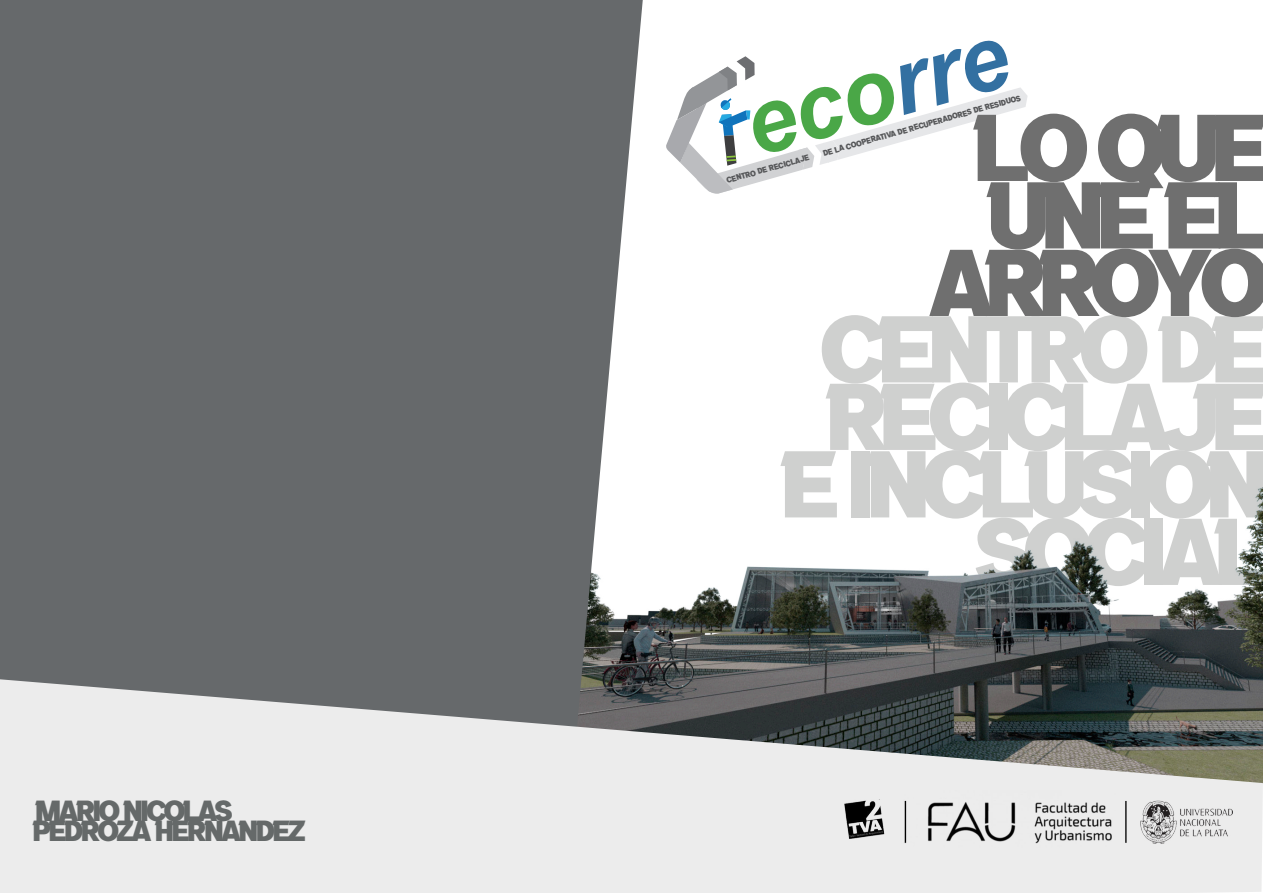
<style>
.page{position:relative;width:1263px;height:893px;background:#fff}
.page>*{position:absolute;margin:0;border:0;box-sizing:border-box;transform-origin:0 0}
.t1{font:italic 700 92.7px "Arial";color:#4aa747;scale:.95 1}
.t2{font:90px/67.5px "a Black Lives";letter-spacing:-.09em;color:#cfd0cf;text-align:right}
.t3{font:90px/67.5px "a Black Lives";letter-spacing:-.09em;color:#6f6f6f;text-align:right}
.t4{font:27.75px/20.2px "a Black Lives";letter-spacing:-.08em;color:#656969}
.t5{font:7.8px "a Black Lives";color:#57585a;scale:.95 1}
.s1{color:#3370a1}
</style>
<div class="page">
<svg style="left:666px;top:56px;width:362px;height:138px"></svg>
<img style="left:643px;top:487px;width:620px;height:192px">
<div style="left:0;top:0;width:643px;height:679px;background:#66696b"></div>
<svg style="left:0;top:679px;width:1263px;height:214px;background:#c2c3c3"></svg>
<img style="left:841px;top:790px;width:395px;height:58px">
<h3 class="t4" style="left:33px;top:801px;width:275px">MARIO NICOLAS<br>PEDROZA HERNANDEZ</h3>
<h1 class="t1" style="left:731px;top:74px;width:285px;rotate:-16deg">eco<span class="s1">rre</span></h1>
<p class="t5" style="left:725px;top:176px;width:92px;rotate:-16deg">CENTRO DE RECICLAJE</p>
<p class="t5" style="left:822px;top:149px;width:217px;rotate:-16deg">DE LA COOPERATIVA DE RECUPERADORES DE RESIDUOS</p>
<h2 class="t3" style="left:930px;top:116px;width:341px">LO QUE<br>UNE EL<br>ARROYO</h2>
<h2 class="t2" style="left:780px;top:318px;width:490px">CENTRO DE<br>RECICLAJE<br>E INCLUSION<br>SOCIAL</h2>
</div>
